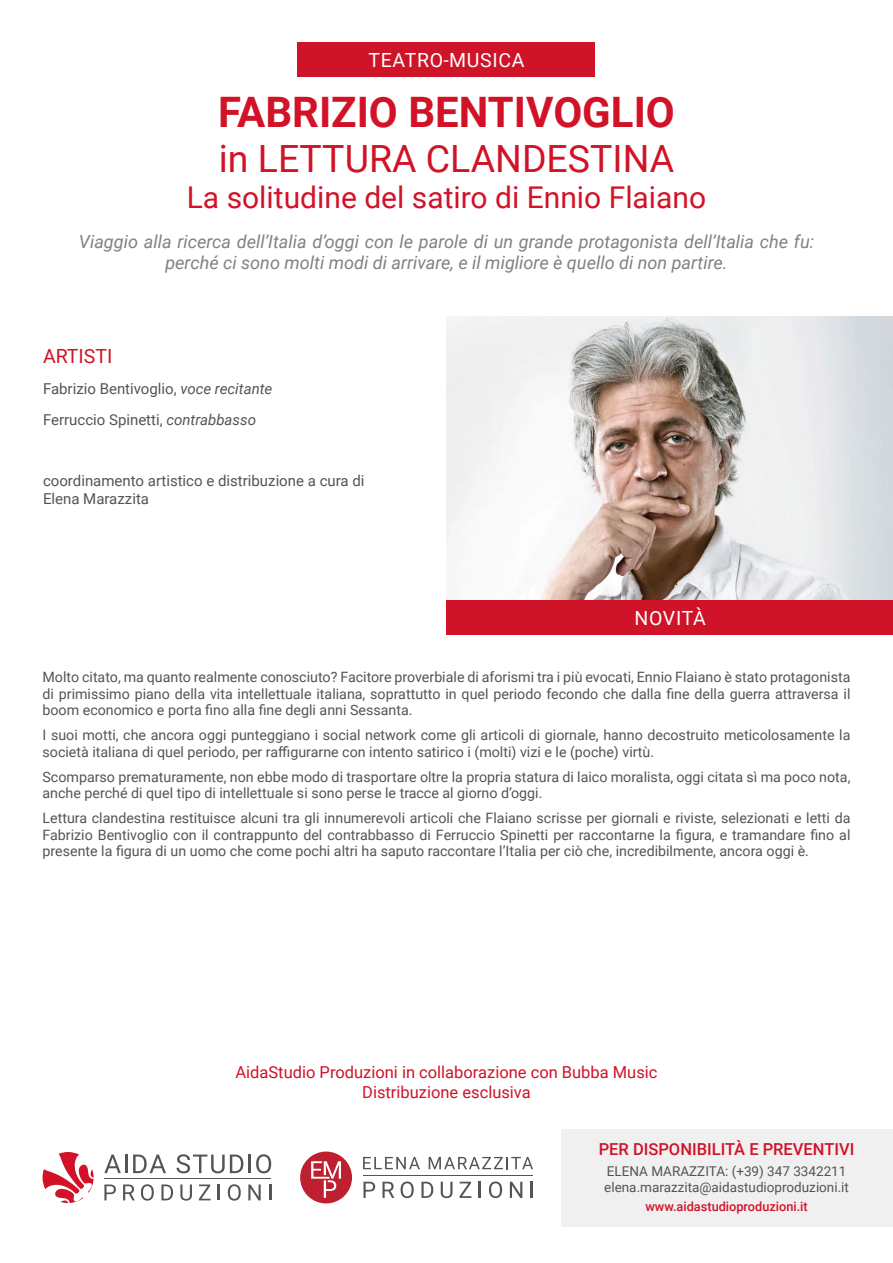
<style>
.page{position:relative;width:893px;height:1263px;background:#fff}
.page>*{position:absolute;margin:0;border:0;box-sizing:border-box;transform-origin:0 0}
.t1{font:700 42px "Roboto";color:#d11227}
.t2{font:37.5px "Roboto";color:#d11227}
.t3{font:30px "Roboto";color:#d11227}
.t4{font:19.5px "Roboto";letter-spacing:.035em;color:#fff}
.t5{font:19.5px "Roboto";color:#d11227}
.t6{font:italic 18px/21.6px "Roboto";color:#808181;text-align:center}
.t7{font:16.5px/19.8px "Roboto";color:#d11227;text-align:center}
.t8{font:500 16.5px "Roboto";color:#d11227}
.t9{font:15px/30.8px "Roboto";color:#545453}
.t10{font:14.25px/16.5px "Roboto";color:#545453;text-align:justify}
.t11{font:13.5px/16.2px "Roboto";color:#545453}
.t12{font:500 12.75px "Roboto";color:#d11227}
.s1{font-style:italic}
</style>
<div class="page">
<div style="left:298px;top:43px;width:297px;height:34px;background:#cf1328"></div>
<div style="left:561px;top:1128px;width:332px;height:98px;background:#f0f0f1"></div>
<svg style="left:104px;top:1184px;width:12px;height:16px"></svg>
<svg style="left:123px;top:1184px;width:12px;height:16px"></svg>
<svg style="left:141px;top:1184px;width:13px;height:16px"></svg>
<svg style="left:161px;top:1184px;width:12px;height:16px"></svg>
<svg style="left:180px;top:1184px;width:12px;height:16px"></svg>
<svg style="left:199px;top:1184px;width:12px;height:16px"></svg>
<svg style="left:218px;top:1184px;width:2px;height:16px"></svg>
<svg style="left:228px;top:1184px;width:13px;height:16px"></svg>
<svg style="left:248px;top:1184px;width:13px;height:16px"></svg>
<svg style="left:269px;top:1184px;width:2px;height:16px"></svg>
<svg style="left:43px;top:1152px;width:51px;height:51px"></svg>
<hr style="left:104px;top:1178px;width:167px;height:1px;background:#545452">
<svg style="left:104px;top:1154px;width:23px;height:19px"></svg>
<svg style="left:133px;top:1154px;width:33px;height:19px"></svg>
<svg style="left:176px;top:1154px;width:67px;height:19px"></svg>
<svg style="left:249px;top:1154px;width:22px;height:19px"></svg>
<div style="left:300px;top:1151px;width:52px;height:52px;background:#be2030;border-radius:50%"></div>
<svg style="left:311px;top:1161px;width:30px;height:37px"></svg>
<svg style="left:363px;top:1182px;width:12px;height:16px"></svg>
<svg style="left:382px;top:1182px;width:12px;height:16px"></svg>
<svg style="left:401px;top:1181px;width:13px;height:17px"></svg>
<svg style="left:421px;top:1182px;width:12px;height:16px"></svg>
<svg style="left:441px;top:1182px;width:11px;height:16px"></svg>
<svg style="left:460px;top:1182px;width:11px;height:16px"></svg>
<svg style="left:479px;top:1182px;width:2px;height:16px"></svg>
<svg style="left:489px;top:1181px;width:13px;height:17px"></svg>
<svg style="left:510px;top:1182px;width:12px;height:16px"></svg>
<svg style="left:531px;top:1182px;width:2px;height:16px"></svg>
<hr style="left:363px;top:1176px;width:170px;height:1px;background:#545452">
<svg style="left:363px;top:1157px;width:57px;height:12px"></svg>
<svg style="left:429px;top:1157px;width:104px;height:12px"></svg>
<img style="left:447px;top:316px;width:446px;height:285px">
<div style="left:447px;top:601px;width:446px;height:34px;background:#cf1328"></div>
<h3 class="t4" style="left:368px;top:49px;width:158px">TEATRO-MUSICA</h3>
<h1 class="t1" style="left:218px;top:88px;width:458px">FABRIZIO BENTIVOGLIO</h1>
<h2 class="t2" style="left:219px;top:137px;width:457px">in LETTURA CLANDESTINA</h2>
<h3 class="t3" style="left:187px;top:180px;width:521px">La solitudine del satiro di Ennio Flaiano</h3>
<p class="t6" style="left:79px;top:231px;width:737px">Viaggio alla ricerca dell’Italia d’oggi con le parole di un grande protagonista dell’Italia che fu: perché ci sono molti modi di arrivare, e il migliore è quello di non partire.</p>
<h3 class="t5" style="left:43px;top:345px;width:71px">ARTISTI</h3>
<p class="t9" style="left:43px;top:373px;width:231px">Fabrizio Bentivoglio, <span class="s1">voce recitante<br></span>Ferruccio Spinetti, <span class="s1">contrabbasso</span></p>
<p class="t9" style="left:43px;top:472px;width:323px;line-height:18px">coordinamento artistico e distribuzione a cura di<br>Elena Marazzita</p>
<h3 class="t4" style="left:634px;top:607px;width:73px">NOVITÀ</h3>
<p class="t10" style="left:43px;top:669px;width:809px">Molto citato, ma quanto realmente conosciuto? Facitore proverbiale di aforismi tra i più evocati, Ennio Flaiano è stato protagonista di primissimo piano della vita intellettuale italiana, soprattutto in quel periodo fecondo che dalla fine della guerra attraversa il boom economico e porta fino alla fine degli anni Sessanta.</p>
<p class="t10" style="left:43px;top:727px;width:809px">I suoi motti, che ancora oggi punteggiano i social network come gli articoli di giornale, hanno decostruito meticolosamente la società italiana di quel periodo, per raffigurarne con intento satirico i (molti) vizi e le (poche) virtù.</p>
<p class="t10" style="left:43px;top:768px;width:809px">Scomparso prematuramente, non ebbe modo di trasportare oltre la propria statura di laico moralista, oggi citata sì ma poco nota, anche perché di quel tipo di intellettuale si sono perse le tracce al giorno d’oggi.</p>
<p class="t10" style="left:43px;top:810px;width:809px">Lettura clandestina restituisce alcuni tra gli innumerevoli articoli che Flaiano scrisse per giornali e riviste, selezionati e letti da Fabrizio Bentivoglio con il contrappunto del contrabbasso di Ferruccio Spinetti per raccontarne la figura, e tramandare fino al presente la figura di un uomo che come pochi altri ha saputo raccontare l’Italia per ciò che, incredibilmente, ancora oggi è.</p>
<p class="t7" style="left:235px;top:1062px;width:424px">AidaStudio Produzioni in collaborazione con Bubba Music<br>Distribuzione esclusiva</p>
<p class="t8" style="left:599px;top:1140px;width:257px">PER DISPONIBILITÀ E PREVENTIVI</p>
<p class="t11" style="left:604px;top:1163px;width:246px">ELENA MARAZZITA: (+39) 347 3342211 elena.marazzita@aidastudioproduzioni.it</p>
<p class="t12" style="left:645px;top:1199px;width:164px">www.aidastudioproduzioni.it</p>
</div>
